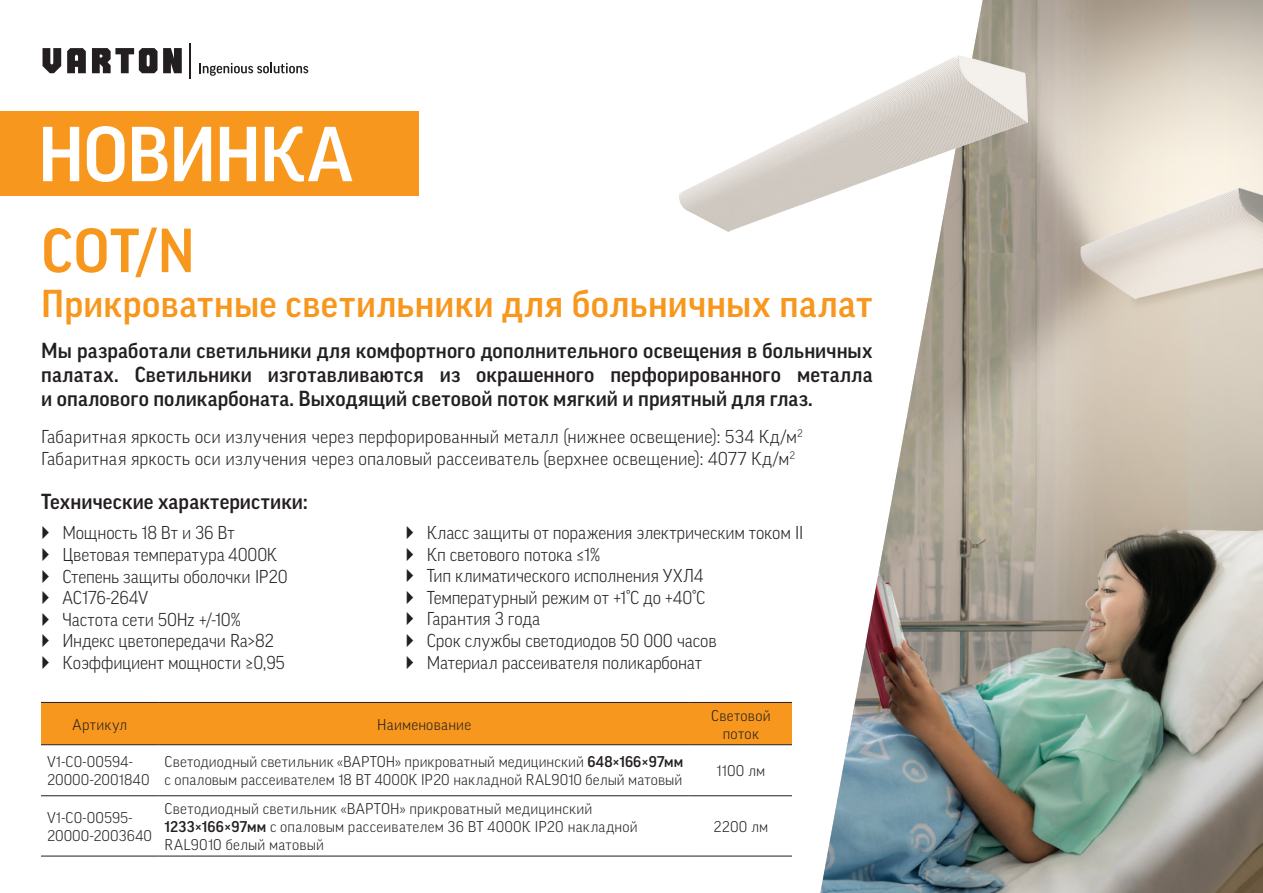
<style>
.page{position:relative;width:1263px;height:893px;background:#fff}
.page>*{position:absolute;margin:0;border:0;box-sizing:border-box;transform-origin:0 0}
.НОВИНКА_new{font:500 75px "Good Pro";letter-spacing:-.02em;color:#fff}
.Заголовок_new{font:500 60px "Good Pro";color:#f7971d}
.Заголовок_new-2{font:500 37.5px "Good Pro";letter-spacing:.01em;color:#f7971d}
.Подзаголовок_new{font:500 21px/24px "Good Pro";letter-spacing:.01em;color:#231f20;text-align:justify}
.Подзаголовок_new-2{font:300 18px/21.6px "Good Pro";color:#231f20}
.Таблица_new{font:300 15px/18px "Good Pro";letter-spacing:.015em;color:#231f20}
.s1{font-weight:500}
</style>
<div class="page">
<svg style="left:43px;top:48px;width:139px;height:25px"></svg>
<hr style="left:190px;top:43px;width:1px;height:35px;background:#231f20">
<svg style="left:199px;top:63px;width:109px;height:13px"></svg>
<div style="left:0;top:111px;width:418px;height:85px;background:#f7971d"></div>
<img style="left:820px;top:0;width:443px;height:893px">
<img style="left:679px;top:23px;width:377px;height:254px">
<div style="left:41px;top:703px;width:751px;height:41px;background:#f7971d"></div>
<hr style="left:41px;top:702px;width:118px;height:1px;background:#231f20">
<hr style="left:159px;top:702px;width:531px;height:1px;background:#231f20">
<hr style="left:690px;top:702px;width:102px;height:1px;background:#231f20">
<hr style="left:41px;top:744px;width:118px;height:1px;background:#231f20">
<hr style="left:159px;top:744px;width:531px;height:1px;background:#231f20">
<hr style="left:690px;top:744px;width:102px;height:1px;background:#231f20">
<hr style="left:41px;top:795px;width:118px;height:1px;background:#231f20">
<hr style="left:159px;top:795px;width:531px;height:1px;background:#231f20">
<hr style="left:690px;top:795px;width:102px;height:1px;background:#231f20">
<hr style="left:41px;top:856px;width:118px;height:1px;background:#231f20">
<hr style="left:159px;top:856px;width:531px;height:1px;background:#231f20">
<hr style="left:690px;top:856px;width:102px;height:1px;background:#231f20">
<p class="НОВИНКА_new" style="left:38px;top:112px;width:317px">НОВИНКА</p>
<p class="Заголовок_new" style="left:41px;top:217px;width:155px">COT/N</p>
<p class="Заголовок_new-2" style="left:41px;top:282px;width:833px">Прикроватные светильники для больничных палат</p>
<p class="Подзаголовок_new" style="left:41px;top:338px;width:833px">Мы разработали светильники для комфортного дополнительного освещения в больничных палатах. Светильники изготавливаются из окрашенного перфорированного металла и опалового поликарбоната. Выходящий световой поток мягкий и приятный для глаз.</p>
<p class="Подзаголовок_new-2" style="left:41px;top:426px;width:763px">Габаритная яркость оси излучения через перфорированный металл (нижнее освещение): 534 Кд/м<sup>2<br></sup>Габаритная яркость оси излучения через опаловый рассеиватель (верхнее освещение): 4077 Кд/м<sup>2</sup></p>
<p class="Подзаголовок_new" style="left:41px;top:490px;width:268px">Технические характеристики:</p>
<p class="Подзаголовок_new-2" style="left:63px;top:522px;width:174px">Мощность 18 Вт и 36 Вт</p>
<p class="Подзаголовок_new-2" style="left:63px;top:544px;width:216px">Цветовая температура 4000К</p>
<p class="Подзаголовок_new-2" style="left:63px;top:565px;width:227px">Степень защиты оболочки IP20</p>
<p class="Подзаголовок_new-2" style="left:63px;top:587px;width:87px">AC176-264V</p>
<p class="Подзаголовок_new-2" style="left:63px;top:609px;width:180px">Частота сети 50Hz +/-10%</p>
<p class="Подзаголовок_new-2" style="left:63px;top:630px;width:213px">Индекс цветопередачи Ra&gt;82</p>
<p class="Подзаголовок_new-2" style="left:63px;top:652px;width:224px">Коэффициент мощности ≥0,95</p>
<p class="Подзаголовок_new-2" style="left:427px;top:522px;width:378px">Класс защиты от поражения электрическим током II</p>
<p class="Подзаголовок_new-2" style="left:427px;top:543px;width:175px">Кп светового потока ≤1%</p>
<p class="Подзаголовок_new-2" style="left:427px;top:565px;width:278px">Тип климатического исполнения УХЛ4</p>
<p class="Подзаголовок_new-2" style="left:427px;top:587px;width:280px">Температурный режим от +1°С до +40°С</p>
<p class="Подзаголовок_new-2" style="left:427px;top:608px;width:115px">Гарантия 3 года</p>
<p class="Подзаголовок_new-2" style="left:427px;top:630px;width:291px">Срок службы светодиодов 50 000 часов</p>
<p class="Подзаголовок_new-2" style="left:427px;top:651px;width:277px">Материал рассеивателя поликарбонат</p>
<p class="Таблица_new" style="left:73px;top:715px;width:56px">Артикул</p>
<p class="Таблица_new" style="left:377px;top:715px;width:95px">Наименование</p>
<p class="Таблица_new" style="left:711px;top:706px;width:61px;text-align:center">Световой поток</p>
<p class="Таблица_new" style="left:47px;top:753px;width:104px">V1-C0-00594-<br>20000-2001840</p>
<p class="Таблица_new" style="left:165px;top:753px;width:520px">Светодиодный светильник «ВАРТОН» прикроватный медицинский <span class="s1">648×166×97мм </span>с опаловым рассеивателем 18 ВТ 4000К IP20 накладной RAL9010 белый матовый</p>
<p class="Таблица_new" style="left:716px;top:762px;width:50px">1100 лм</p>
<p class="Таблица_new" style="left:47px;top:809px;width:107px">V1-C0-00595-<br>20000-2003640</p>
<p class="Таблица_new" style="left:165px;top:800px;width:475px">Светодиодный светильник «ВАРТОН» прикроватный медицинский<br><span class="s1">1233×166×97мм</span> с опаловым рассеивателем 36 ВТ 4000К IP20 накладной<br>RAL9010 белый матовый</p>
<p class="Таблица_new" style="left:713px;top:818px;width:56px">2200 лм</p>
</div>
